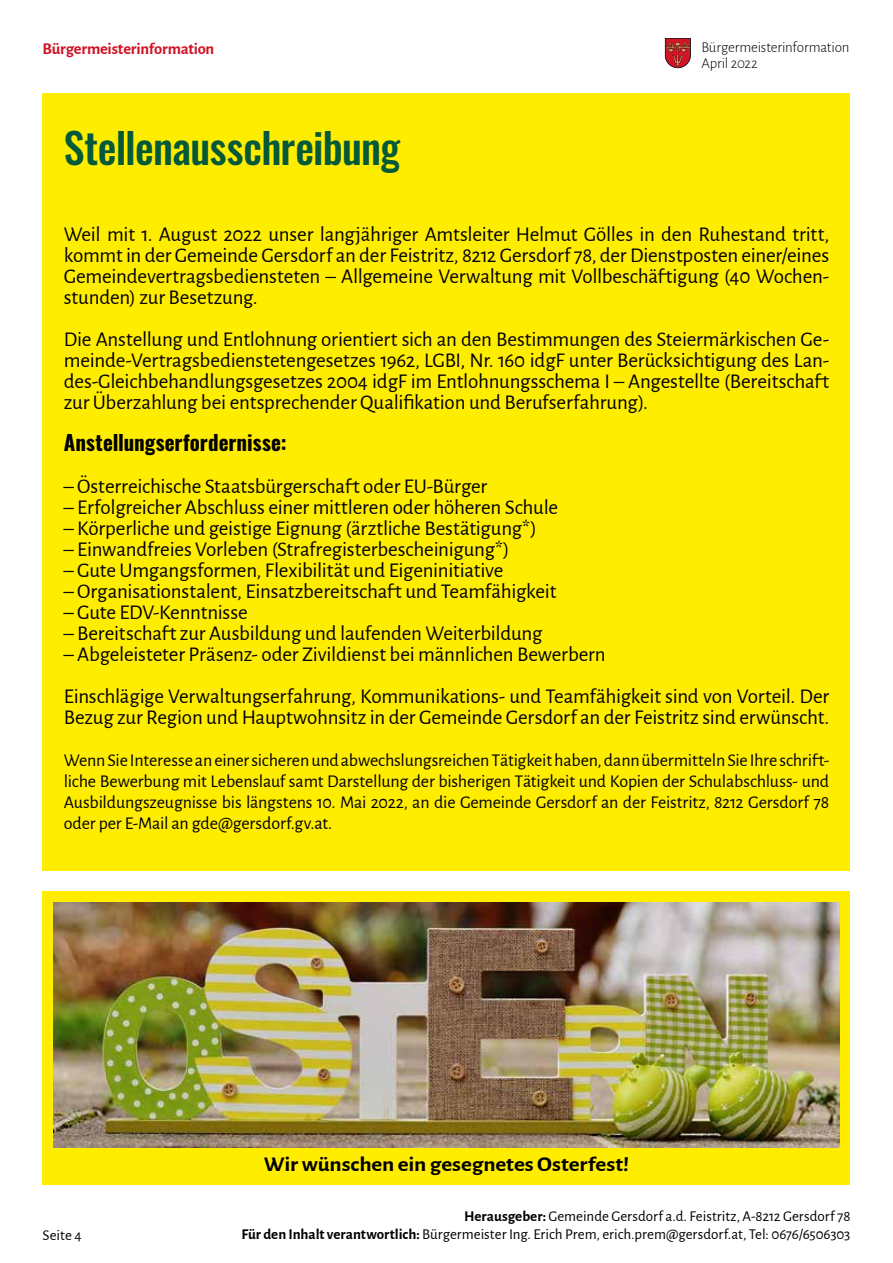
<style>
.page{position:relative;width:893px;height:1263px;background:#fff}
.page>*{position:absolute;margin:0;border:0;box-sizing:border-box;transform-origin:0 0}
.t1{font:500 42px "Oswald";letter-spacing:-.015em;color:#035938}
.t2{font:21px/21px "Alegreya Sans";letter-spacing:-.01em;color:#000;text-align:justify}
.t3{font:700 21px "Alegreya Sans";color:#000;scale:1.1 1}
.t4{font:700 21px "Oswald";letter-spacing:.005em;color:#000}
.t5{font:18px/21px "Alegreya Sans";letter-spacing:-.01em;color:#000;text-align:justify}
.t6{font:700 16.5px "Alegreya Sans";letter-spacing:-.015em;color:#d01325}
.t7{font:15px/18px "Alegreya Sans";letter-spacing:-.005em;color:#000;text-align:right}
.t8{font:300 15px/16.2px "Alegreya Sans";letter-spacing:-.015em;color:#000}
.s1{font-weight:700}
</style>
<div class="page">
<svg style="left:665px;top:38px;width:26px;height:30px"></svg>
<div style="left:43px;top:892px;width:807px;height:293px;background:#ffed00"></div>
<img style="left:53px;top:902px;width:787px;height:246px">
<div style="left:43px;top:94px;width:807px;height:777px;background:#ffed00"></div>
<p class="t6" style="left:43px;top:37px;width:173px">Bürgermeisterinformation</p>
<h1 class="t1" style="left:64px;top:126px;width:338px">Stellenausschreibung</h1>
<p class="t8" style="left:701px;top:38px;width:149px">Bürgermeisterinformation<br>April 2022</p>
<p class="t2" style="left:64px;top:222px;width:767px">Weil mit 1. August 2022 unser langjähriger Amtsleiter Helmut Gölles in den Ruhestand tritt, kommt in der Gemeinde Gersdorf an der Feistritz, 8212 Gersdorf 78, der Dienstposten einer/eines Gemeindevertragsbediensteten – Allgemeine Verwaltung mit Vollbeschäftigung (40 Wochen&shy;stunden) zur Besetzung.</p>
<p class="t2" style="left:64px;top:327px;width:767px">Die Anstellung und Entlohnung orientiert sich an den Bestimmungen des Steiermärkischen Ge&shy;meinde-Vertragsbedienstetengesetzes 1962, LGBI, Nr. 160 idgF unter Berücksichtigung des Lan&shy;des-Gleichbehandlungsgesetzes 2004 idgF im Entlohnungsschema I – Angestellte (Bereitschaft zur Überzahlung bei entsprechender Qualifikation und Berufserfahrung).</p>
<p class="t4" style="left:64px;top:431px;width:224px">Anstellungserfordernisse:</p>
<p class="t2" style="left:64px;top:474px;width:425px">– Österreichische Staatsbürgerschaft oder EU-Bürger</p>
<p class="t2" style="left:64px;top:495px;width:496px">– Erfolgreicher Abschluss einer mittleren oder höheren Schule</p>
<p class="t2" style="left:64px;top:516px;width:474px">– Körperliche und geistige Eignung (ärztliche Bestätigung*)</p>
<p class="t2" style="left:64px;top:537px;width:447px">– Einwandfreies Vorleben (Strafregisterbescheinigung*)</p>
<p class="t2" style="left:64px;top:558px;width:441px">– Gute Umgangsformen, Flexibilität und Eigeninitiative</p>
<p class="t2" style="left:64px;top:579px;width:494px">– Organisationstalent, Einsatzbereitschaft und Teamfähigkeit</p>
<p class="t2" style="left:64px;top:600px;width:185px">– Gute EDV-Kenntnisse</p>
<p class="t2" style="left:64px;top:621px;width:480px">– Bereitschaft zur Ausbildung und laufenden Weiterbildung</p>
<p class="t2" style="left:64px;top:632px;width:767px;line-height:42px">– Abgeleisteter Präsenz- oder Zivildienst bei männlichen Bewerbern<br>Einschlägige Verwaltungserfahrung, Kommunikations- und Teamfähigkeit sind von Vorteil. Der</p>
<p class="t2" style="left:64px;top:705px;width:767px">Bezug zur Region und Hauptwohnsitz in der Gemeinde Gersdorf an der Feistritz sind erwünscht.</p>
<p class="t5" style="left:64px;top:748px;width:767px">Wenn Sie Interesse an einer sicheren und abwechslungsreichen Tätigkeit haben, dann übermitteln Sie Ihre schrift&shy;liche Bewerbung mit Lebenslauf samt Darstellung der bisherigen Tätigkeit und Kopien der Schulabschluss- und Ausbildungszeugnisse bis längstens 10. Mai 2022, an die Gemeinde Gersdorf an der Feistritz, 8212 Gersdorf 78 oder per E-Mail an gde@gersdorf.gv.at.</p>
<p class="t7" style="left:43px;top:1225px;width:41px">Seite 4</p>
<p class="t3" style="left:264px;top:1149px;width:334px">Wir wünschen ein gesegnetes Osterfest!</p>
<p class="t7" style="left:241px;top:1207px;width:610px"><span class="s1">Herausgeber:</span> Gemeinde Gersdorf a.d. Feistritz, A-8212 Gersdorf 78<br><span class="s1">Für den Inhalt verantwortlich:</span> Bürgermeister Ing. Erich Prem, erich.prem@gersdorf.at, Tel: 0676/6506303</p>
</div>
